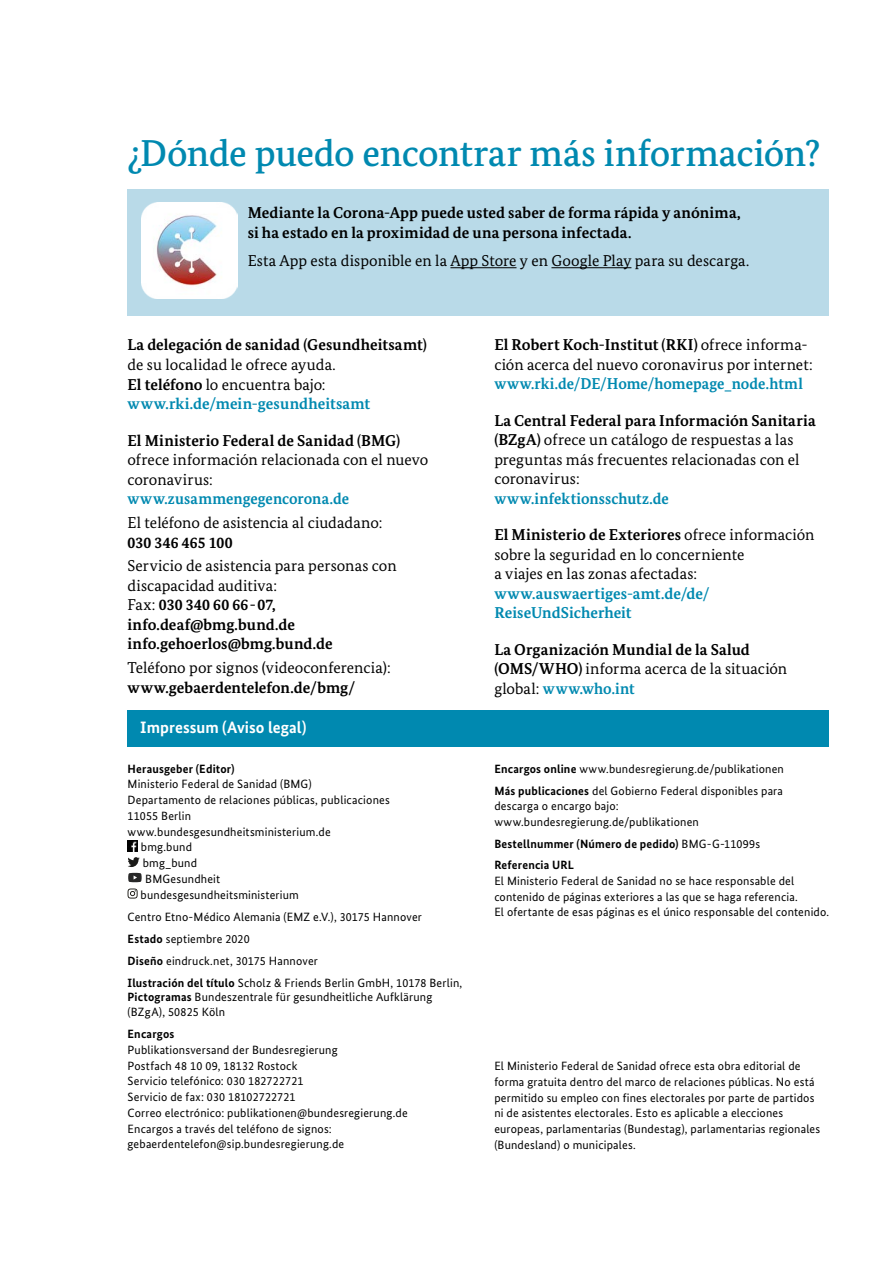
<style>
.page{position:relative;width:893px;height:1263px;background:#fff}
.page>*{position:absolute;margin:0;border:0;box-sizing:border-box;transform-origin:0 0}
.Head_2_BMG{font:500 37.5px "Bundes Serif";letter-spacing:-.01em;color:#0089b0}
.Head_4_BMG{font:700 16.5px "Bundes Sans";color:#fff}
.Fließ_BMG{font:15.75px/19.5px "Bundes Serif";letter-spacing:.005em;color:#000}
.Fließ_BMG-2{font:700 15.75px/19.8px "Bundes Serif";letter-spacing:.005em;color:#000}
.Impressum_BMG{font:12px/15.8px "Bundes Sans";letter-spacing:.015em;color:#000}
.Impressum_BMG-2{font:700 12px "Bundes Sans";letter-spacing:.015em;color:#000}
.s1{font-weight:400}
.s2{color:#0089b0}
.s3{font-weight:700}
.s4{font-weight:700;color:#0089b0}
</style>
<div class="page">
<div style="left:128px;top:709px;width:701px;height:37px;background:#0089b0"></div>
<div style="left:128px;top:189px;width:701px;height:126px;background:#b9dae8"></div>
<img style="left:141px;top:202px;width:97px;height:96px">
<hr style="left:450px;top:267px;width:66px;height:1px;background:#000">
<hr style="left:551px;top:267px;width:80px;height:1px;background:#000">
<svg style="left:128px;top:841px;width:10px;height:10px"></svg>
<svg style="left:128px;top:857px;width:12px;height:10px"></svg>
<svg style="left:128px;top:873px;width:14px;height:9px"></svg>
<svg style="left:128px;top:888px;width:10px;height:10px"></svg>
<h2 class="Head_2_BMG" style="left:128px;top:130px;width:694px">¿Dónde puedo encontrar más información?</h2>
<p class="Fließ_BMG-2" style="left:248px;top:203px;width:494px">Mediante la Corona-App puede usted saber de forma rápida y anónima, si ha estado en la proximidad de una persona infectada.</p>
<p class="Fließ_BMG" style="left:248px;top:250px;width:503px">Esta App esta disponible en la App Store y en Google Play para su descarga.</p>
<p class="Fließ_BMG-2" style="left:128px;top:335px;width:301px">La delegación de sanidad (Gesundheitsamt) <span class="s1">de su localidad le ofrece ayuda.<br></span>El teléfono <span class="s1">lo encuentra bajo: </span><span class="s2">www.rki.de/mein-gesundheitsamt</span></p>
<p class="Fließ_BMG" style="left:128px;top:431px;width:302px"><span class="s3">El Ministerio Federal de Sanidad (BMG) </span>ofrece información relacionada con el nuevo coronavirus: <span class="s4">www.zusammengegencorona.de</span></p>
<p class="Fließ_BMG" style="left:128px;top:513px;width:256px">El teléfono de asistencia al ciudadano:<br><span class="s3">030 346 465 100</span></p>
<p class="Fließ_BMG" style="left:128px;top:556px;width:271px">Servicio de asistencia para personas con discapacidad auditiva:<br>Fax: <span class="s3">030 340 60 66-07, info.deaf@bmg.bund.de</span></p>
<p class="Fließ_BMG-2" style="left:128px;top:634px;width:207px">info.gehoerlos@bmg.bund.de</p>
<p class="Fließ_BMG" style="left:128px;top:658px;width:265px">Teléfono por signos (videoconferencia): <span class="s3">www.gebaerdentelefon.de/bmg/</span></p>
<h3 class="Head_4_BMG" style="left:140px;top:717px;width:168px">Impressum (Aviso legal)</h3>
<p class="Impressum_BMG-2" style="left:128px;top:761px;width:108px">Herausgeber (Editor)</p>
<p class="Impressum_BMG" style="left:128px;top:776px;width:186px">Ministerio Federal de Sanidad (BMG)</p>
<p class="Impressum_BMG" style="left:128px;top:792px;width:264px">Departamento de relaciones públicas, publicaciones</p>
<p class="Impressum_BMG" style="left:128px;top:808px;width:65px">11055 Berlin</p>
<p class="Impressum_BMG" style="left:128px;top:823px;width:205px">www.bundesgesundheitsministerium.de</p>
<p class="Impressum_BMG" style="left:141px;top:839px;width:53px">bmg.bund</p>
<p class="Impressum_BMG" style="left:143px;top:855px;width:56px">bmg_bund</p>
<p class="Impressum_BMG" style="left:145px;top:871px;width:76px">BMGesundheit</p>
<p class="Impressum_BMG" style="left:141px;top:886px;width:160px">bundesgesundheitsministerium</p>
<p class="Impressum_BMG" style="left:128px;top:908px;width:296px">Centro Etno-Médico Alemania (EMZ e.V.), 30175 Hannover</p>
<p class="Impressum_BMG" style="left:128px;top:931px;width:124px"><span class="s3">Estado</span> septiembre 2020</p>
<p class="Impressum_BMG" style="left:128px;top:953px;width:192px"><span class="s3">Diseño</span> eindruck.net, 30175 Hannover</p>
<p class="Impressum_BMG" style="left:128px;top:976px;width:336px;line-height:14.4px"><span class="s3">Ilustración del título</span> Scholz &amp; Friends Berlin GmbH, 10178 Berlin,<br><span class="s3">Pictogramas</span> Bundeszentrale für gesundheitliche Aufklärung (BZgA), 50825 Köln</p>
<p class="Impressum_BMG" style="left:128px;top:1026px;width:282px"><span class="s3">Encargos<br></span>Publikationsversand der Bundesregierung<br>Postfach 48 10 09, 18132 Rostock<br>Servicio telefónico: 030 182722721<br>Servicio de fax: 030 18102722721<br>Correo electrónico: publikationen@bundesregierung.de Encargos a través del teléfono de signos: gebaerdentelefon@sip.bundesregierung.de</p>
<p class="Fließ_BMG" style="left:494px;top:335px;width:320px"><span class="s3">El Robert Koch-Institut (RKI)</span> ofrece informa&shy;ción acerca del nuevo coronavirus por internet: <span class="s4">www.rki.de/DE/Home/homepage_node.html</span></p>
<p class="Fließ_BMG" style="left:494px;top:410px;width:323px"><span class="s3">La Central Federal para Información Sanitaria (BZgA)</span> ofrece un catálogo de respuestas a las preguntas más frecuentes relacionadas con el coronavirus:<br><span class="s4">www.infektionsschutz.de</span></p>
<p class="Fließ_BMG" style="left:494px;top:525px;width:322px"><span class="s3">El Ministerio de Exteriores</span> ofrece información sobre la seguridad en lo concerniente<br>a viajes en las zonas afectadas: <span class="s4">www.auswaertiges-amt.de/de/ ReiseUndSicherheit</span></p>
<p class="Fließ_BMG-2" style="left:494px;top:639px;width:294px">La Organización Mundial de la Salud (OMS/WHO) <span class="s1">informa acerca de la situación global:</span> <span class="s2">www.who.int</span></p>
<p class="Impressum_BMG" style="left:494px;top:760px;width:291px"><span class="s3">Encargos online</span> www.bundesregierung.de/publikationen</p>
<p class="Impressum_BMG" style="left:494px;top:782px;width:290px"><span class="s3">Más publicaciones</span> del Gobierno Federal disponibles para descarga o encargo bajo: www.bundesregierung.de/publikationen</p>
<p class="Impressum_BMG-2" style="left:494px;top:837px;width:267px">Bestellnummer (Número de pedido) <span class="s1">BMG-G-11099s</span></p>
<p class="Impressum_BMG" style="left:494px;top:857px;width:336px"><span class="s3">Referencia URL<br></span>El Ministerio Federal de Sanidad no se hace responsable del contenido de páginas exteriores a las que se haga referencia.<br>El ofertante de esas páginas es el único responsable del contenido.</p>
<p class="Impressum_BMG" style="left:494px;top:1058px;width:328px">El Ministerio Federal de Sanidad ofrece esta obra editorial de forma gratuita dentro del marco de relaciones públicas. No está permitido su empleo con fines electorales por parte de partidos ni de asistentes electorales. Esto es aplicable a elecciones europeas, parlamentarias (Bundestag), parlamentarias regionales (Bundesland) o municipales.</p>
</div>
